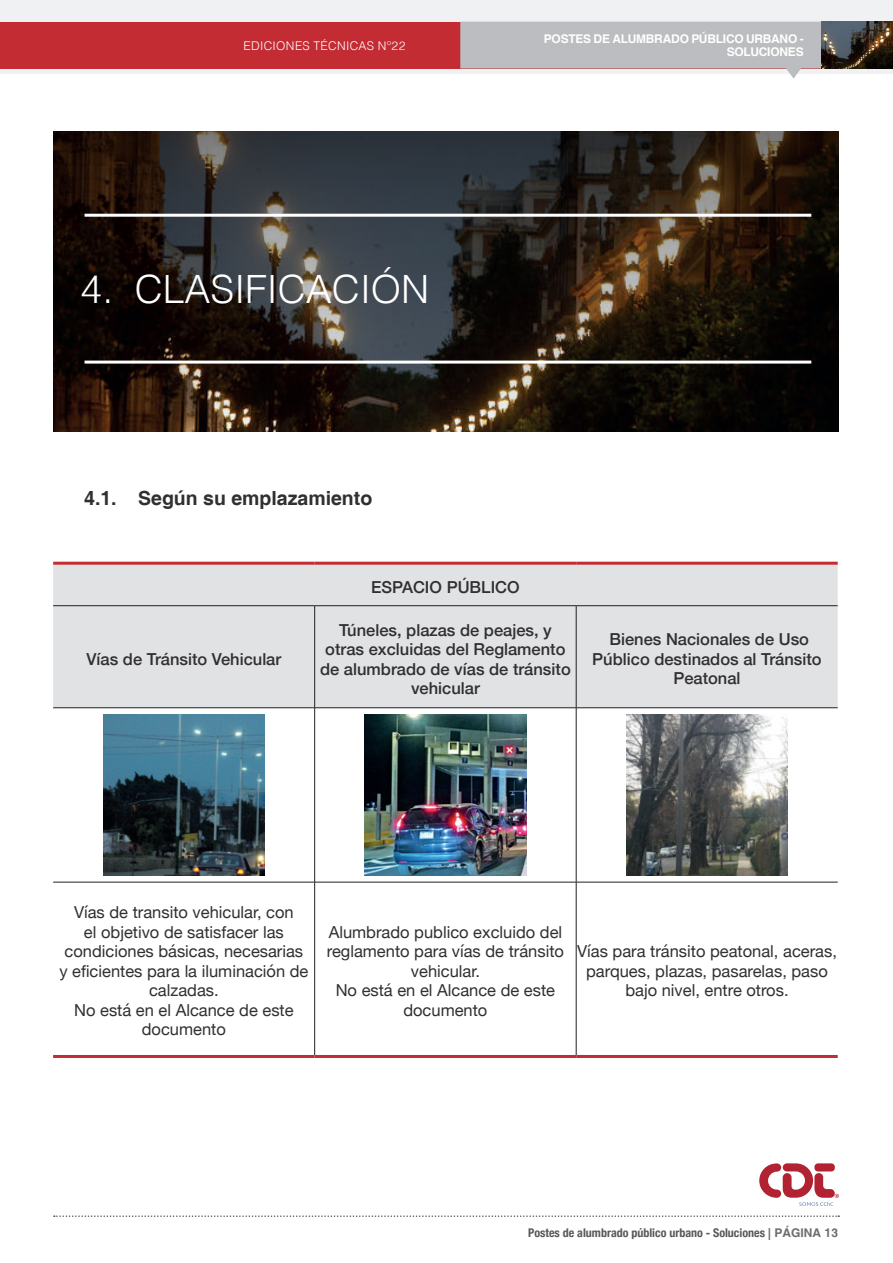
<style>
.page{position:relative;width:893px;height:1263px;background:#fff}
.page>*{position:absolute;margin:0;border:0;box-sizing:border-box;transform-origin:0 0}
.t1{font:300 39px "Helvetica";color:#fff}
.t2{font:700 19.5px "Helvetica";color:#312f30}
.t3{font:16.5px/19.5px "Helvetica Neue";color:#312f30;text-align:center}
.t4{font:500 16.5px/19.5px "Helvetica Neue";color:#312f30;text-align:center}
.t5{font:700 condensed 12px "Helvetica Neue";color:#57585a}
.t6{font:700 12px/13.5px "Helvetica";letter-spacing:-.02em;color:#fff;text-align:right}
.t7{font:300 12px "Helvetica";letter-spacing:.025em;color:#fff}
.s1{font-family:"Helvetica";font-stretch:normal;color:#6c6d70}
</style>
<div class="page">
<svg style="left:54px;top:1215px;width:785px;height:2px"></svg>
<svg style="left:759px;top:1163px;width:80px;height:43px"></svg>
<div style="left:814px;top:1163px;width:21px;height:8px;background:#b12332;border-radius:4px"></div>
<div style="left:0;top:0;width:893px;height:74px;background:#f0f1f2"></div>
<div style="left:0;top:22px;width:887px;height:46px;background:#c32c33"></div>
<svg style="left:460px;top:22px;width:427px;height:57px"></svg>
<svg style="left:53px;top:131px;width:785px;height:300px;background:#28221d"></svg>
<hr style="left:85px;top:214px;width:726px;height:3px;background:#fff">
<hr style="left:85px;top:361px;width:726px;height:3px;background:#fff">
<div style="left:53px;top:565px;width:785px;height:142px;background:#e1e2e4"></div>
<svg style="left:53px;top:708px;width:785px;height:347px"></svg>
<hr style="left:314px;top:606px;width:1px;height:101px;background:#231f20">
<hr style="left:576px;top:606px;width:1px;height:101px;background:#231f20">
<hr style="left:314px;top:708px;width:1px;height:174px;background:#231f20">
<hr style="left:576px;top:708px;width:1px;height:174px;background:#231f20">
<hr style="left:314px;top:882px;width:1px;height:173px;background:#231f20">
<hr style="left:576px;top:882px;width:1px;height:173px;background:#231f20">
<hr style="left:53px;top:1055px;width:262px;height:3px;background:#c32c33">
<hr style="left:315px;top:1055px;width:261px;height:3px;background:#c32c33">
<hr style="left:576px;top:1055px;width:262px;height:3px;background:#c32c33">
<hr style="left:53px;top:562px;width:262px;height:3px;background:#c32c33">
<hr style="left:315px;top:562px;width:261px;height:3px;background:#c32c33">
<hr style="left:576px;top:562px;width:262px;height:3px;background:#c32c33">
<hr style="left:53px;top:605px;width:262px;height:1px;background:#231f20">
<hr style="left:315px;top:605px;width:261px;height:1px;background:#231f20">
<hr style="left:576px;top:605px;width:262px;height:1px;background:#231f20">
<hr style="left:53px;top:707px;width:262px;height:1px;background:#231f20">
<hr style="left:315px;top:707px;width:261px;height:1px;background:#231f20">
<hr style="left:576px;top:707px;width:262px;height:1px;background:#231f20">
<hr style="left:53px;top:882px;width:262px;height:1px;background:#231f20">
<hr style="left:315px;top:882px;width:261px;height:1px;background:#231f20">
<hr style="left:576px;top:882px;width:262px;height:1px;background:#231f20">
<img style="left:103px;top:714px;width:162px;height:162px">
<img style="left:365px;top:714px;width:161px;height:162px">
<img style="left:626px;top:714px;width:162px;height:162px">
<img style="left:822px;top:22px;width:71px;height:46px">
<p class="t7" style="left:244px;top:38px;width:163px">EDICIONES TÉCNICAS Nº22</p>
<p class="t6" style="left:544px;top:32px;width:261px">POSTES DE ALUMBRADO PÚBLICO URBANO -<br>SOLUCIONES</p>
<h1 class="t1" style="left:81px;top:264px;width:350px">4. CLASIFICACIÓN</h1>
<p class="t2" style="left:84px;top:487px;width:290px">4.1. Según su emplazamiento</p>
<p class="t4" style="left:371px;top:576px;width:150px">ESPACIO PÚBLICO</p>
<p class="t4" style="left:87px;top:648px;width:196px">Vías de Tránsito Vehicular</p>
<p class="t4" style="left:320px;top:618px;width:252px">Túneles, plazas de peajes, y otras excluidas del Reglamento de alumbrado de vías de tránsito vehicular</p>
<p class="t4" style="left:592px;top:628px;width:231px">Bienes Nacionales de Uso<br>Público destinados al Tránsito<br>Peatonal</p>
<p class="t3" style="left:59px;top:903px;width:251px">Vías de transito vehicular, con<br>el objetivo de satisfacer las condiciones básicas, necesarias y eficientes para la iluminación de calzadas.<br>No está en el Alcance de este documento</p>
<p class="t3" style="left:327px;top:923px;width:239px">Alumbrado publico excluido del reglamento para vías de tránsito vehicular.<br>No está en el Alcance de este documento</p>
<p class="t3" style="left:577px;top:942px;width:261px">Vías para tránsito peatonal, aceras, parques, plazas, pasarelas, paso bajo nivel, entre otros.</p>
<p class="t5" style="left:528px;top:1223px;width:312px">Postes de alumbrado público urbano - Soluciones <span class="s1">| PÁGINA 13</span></p>
</div>
